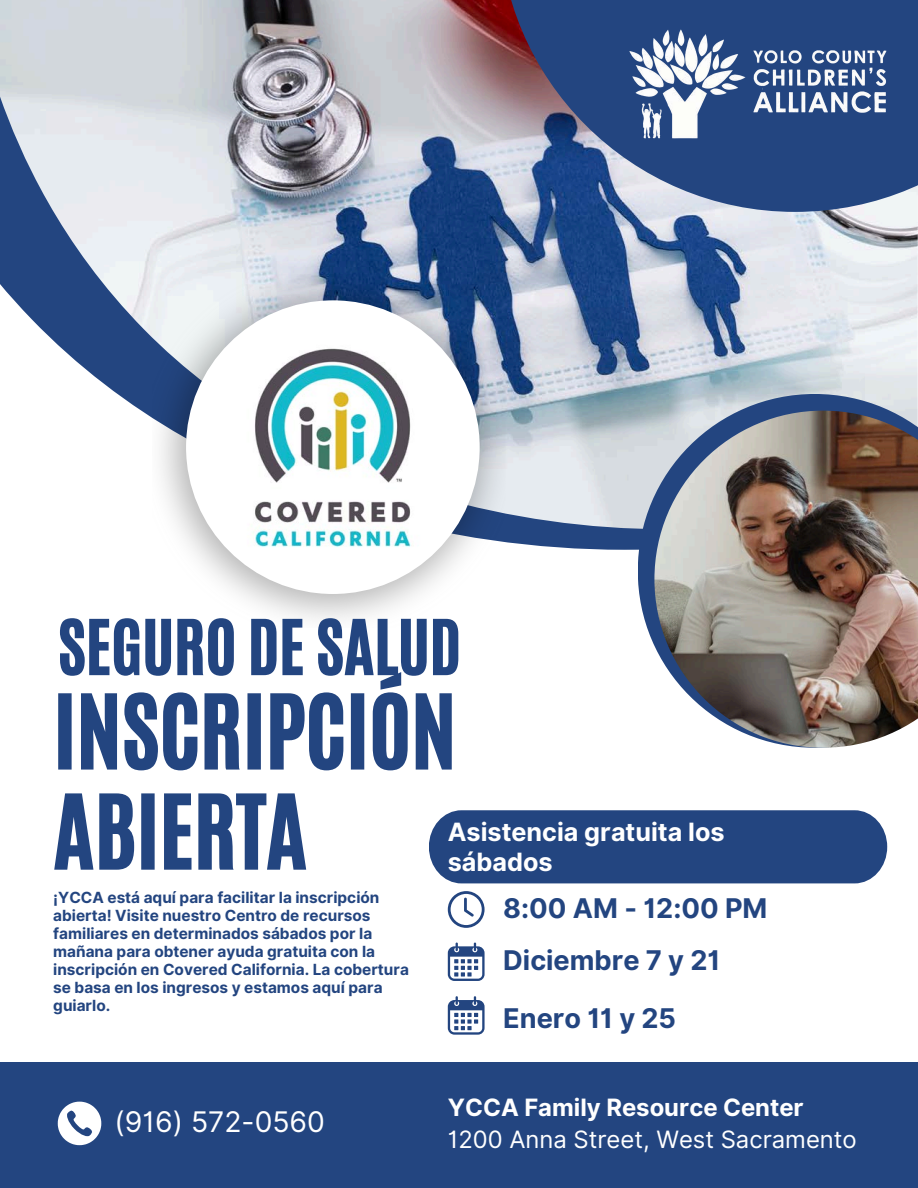
<style>
.page{position:relative;width:918px;height:1188px;background:#fff}
.page>*{position:absolute;margin:0;border:0;box-sizing:border-box;transform-origin:0 0}
.t1{font:86.25px/100.2px "CA Generated";color:#234580}
.t2{font:63.75px "CA Generated";color:#234580}
.t3{font:28.35px "Inter";color:#fff}
.t4{font:700 27.15px "Inter";color:#234580}
.t5{font:700 25.2px/30px "Inter";color:#fff}
.t6{font:23.85px "Inter";color:#fff}
.t7{font:700 23.85px "Inter";color:#fff}
.t8{font:700 15.45px/18px "Inter";color:#234580}
</style>
<div class="page">
<img style="left:0;top:0;width:918px;height:529px">
<img style="left:152px;top:275px;width:354px;height:345px">
<div style="left:186px;top:300px;width:294px;height:294px;background:#fff;border-radius:50%"></div>
<svg style="left:638px;top:394px;width:280px;height:251px;background:#899bb6"></svg>
<img style="left:202px;top:316px;width:262px;height:262px;border-radius:50%">
<img style="left:654px;top:411px;width:264px;height:337px">
<div style="left:0;top:1062px;width:918px;height:126px;background:#234580"></div>
<div style="left:429px;top:810px;width:458px;height:73px;background:#234580"></div>
<svg style="left:499px;top:0;width:419px;height:212px;background:#556691"></svg>
<img style="left:627px;top:0;width:265px;height:191px">
<svg style="left:448px;top:943px;width:37px;height:38px"></svg>
<svg style="left:448px;top:996px;width:37px;height:38px"></svg>
<svg style="left:448px;top:891px;width:37px;height:37px"></svg>
<svg style="left:58px;top:1102px;width:43px;height:43px"></svg>
<p class="t2" style="left:58px;top:602px;width:405px">SEGURO DE SALUD</p>
<p class="t1" style="left:53px;top:682px;width:404px">INSCRIPCIÓN<br>ABIERTA</p>
<p class="t5" style="left:448px;top:817px;width:278px">Asistencia gratuita los sábados</p>
<h3 class="t8" style="left:53px;top:888px;width:357px">¡YCCA está aquí para facilitar la inscripción abierta! Visite nuestro Centro de recursos familiares en determinados sábados por la mañana para obtener ayuda gratuita con la inscripción en Covered California. La cobertura se basa en los ingresos y estamos aquí para guiarlo.</h3>
<h2 class="t3" style="left:115px;top:1105px;width:212px">(916) 572-0560</h2>
<p class="t4" style="left:503px;top:892px;width:266px">8:00 AM - 12:00 PM</p>
<p class="t4" style="left:503px;top:944px;width:219px">Diciembre 7 y 21</p>
<p class="t4" style="left:503px;top:1002px;width:174px">Enero 11 y 25</p>
<h1 class="t7" style="left:448px;top:1093px;width:358px">YCCA Family Resource Center</h1>
<h6 class="t6" style="left:448px;top:1125px;width:411px">1200 Anna Street, West Sacramento</h6>
</div>
